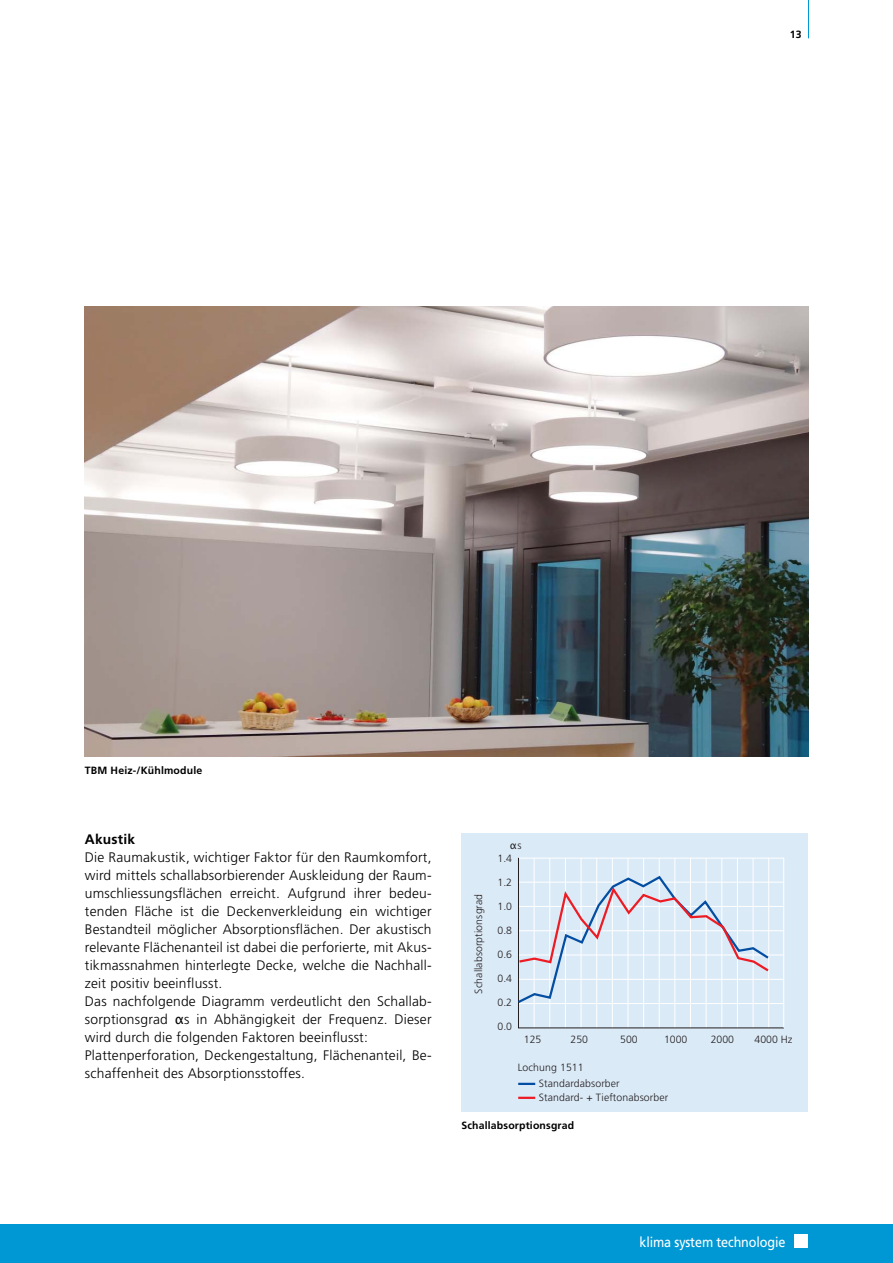
<style>
.page{position:relative;width:893px;height:1263px;background:#fff}
.page>*{position:absolute;margin:0;border:0;box-sizing:border-box;transform-origin:0 0}
.t1{font:14.1px "Frutiger";letter-spacing:-.01em;color:#fff;scale:.9 1}
.t2{font:300 13.8px/18px "Frutiger";letter-spacing:.015em;color:#000}
.t3{font:700 13.8px "Frutiger";letter-spacing:.015em;color:#000}
.t4{font:300 10.5px/16.5px "Frutiger";letter-spacing:.01em;color:#231f20}
.t5{font:700 10.5px "Frutiger";letter-spacing:.015em;color:#000}
.t6{font:10.2px "Lucida Grande";color:#231f20}
.s1{font-family:"Lucida Grande";font-weight:400;font-size:13.35px}
.s2{font-family:"Frutiger";font-weight:300;font-size:10.5px}
</style>
<div class="page">
<div style="left:0;top:1225px;width:892px;height:38px;background:#0098d4"></div>
<div style="left:794px;top:1235px;width:13px;height:13px;background:#fff"></div>
<hr style="left:808px;top:0;width:1px;height:38px;background:#0098d4">
<div style="left:461px;top:833px;width:347px;height:279px;background:#dbeaf7"></div>
<svg style="left:518px;top:858px;width:266px;height:170px"></svg>
<svg style="left:518px;top:873px;width:253px;height:132px"></svg>
<svg style="left:518px;top:1083px;width:17px;height:2px"></svg>
<svg style="left:518px;top:1097px;width:17px;height:2px"></svg>
<img style="left:85px;top:306px;width:723px;height:451px">
<p class="t5" style="left:789px;top:29px;width:13px">13</p>
<p class="t5" style="left:85px;top:765px;width:119px">TBM Heiz-/Kühlmodule</p>
<p class="t3" style="left:85px;top:833px;width:52px">Akustik</p>
<p class="t2" style="left:85px;top:849px;width:348px">Die Raumakustik, wichtiger Faktor für den Raumkomfort, wird mittels schallabsorbierender Auskleidung der Raum&shy;umschliessungsflächen erreicht. Aufgrund ihrer bedeu&shy;tenden Fläche ist die Deckenverkleidung ein wichtiger Bestandteil möglicher Absorptionsflächen. Der akustisch relevante Flächenanteil ist dabei die perforierte, mit Akus&shy;tikmassnahmen hinterlegte Decke, welche die Nachhall&shy;zeit positiv beeinflusst.<br>Das nachfolgende Diagramm verdeutlicht den Schallab&shy;sorptionsgrad <span class="s1">α</span>s in Abhängigkeit der Frequenz. Dieser wird durch die folgenden Faktoren beeinflusst:<br>Plattenperforation, Deckengestaltung, Flächenanteil, Be&shy;schaffenheit des Absorptionsstoffes.</p>
<p class="t4" style="left:471px;top:994px;width:102px;rotate:-90deg">Schallabsorptionsgrad</p>
<p class="t6" style="left:510px;top:839px;width:13px">α<span class="s2">s</span></p>
<p class="t4" style="left:497px;top:851px;width:16px">1.4</p>
<p class="t4" style="left:497px;top:875px;width:16px">1.2</p>
<p class="t4" style="left:497px;top:899px;width:16px">1.0</p>
<p class="t4" style="left:497px;top:923px;width:16px">0.8</p>
<p class="t4" style="left:497px;top:947px;width:16px">0.6</p>
<p class="t4" style="left:497px;top:971px;width:16px">0.4</p>
<p class="t4" style="left:497px;top:995px;width:16px">0.2</p>
<p class="t4" style="left:497px;top:1019px;width:16px">0.0</p>
<p class="t4" style="left:524px;top:1032px;width:19px">125</p>
<p class="t4" style="left:570px;top:1032px;width:19px">250</p>
<p class="t4" style="left:620px;top:1032px;width:19px">500</p>
<p class="t4" style="left:664px;top:1032px;width:25px">1000</p>
<p class="t4" style="left:710px;top:1032px;width:25px">2000</p>
<p class="t4" style="left:754px;top:1032px;width:39px">4000 Hz</p>
<p class="t4" style="left:539px;top:1059px;width:82px;text-indent:-21px">Lochung 1511<br>Standardabsorber</p>
<p class="t4" style="left:539px;top:1089px;width:131px">Standard- + Tieftonabsorber</p>
<p class="t5" style="left:461px;top:1120px;width:114px">Schallabsorptionsgrad</p>
<p class="t1" style="left:639px;top:1234px;width:164px">klima system technologie</p>
</div>
